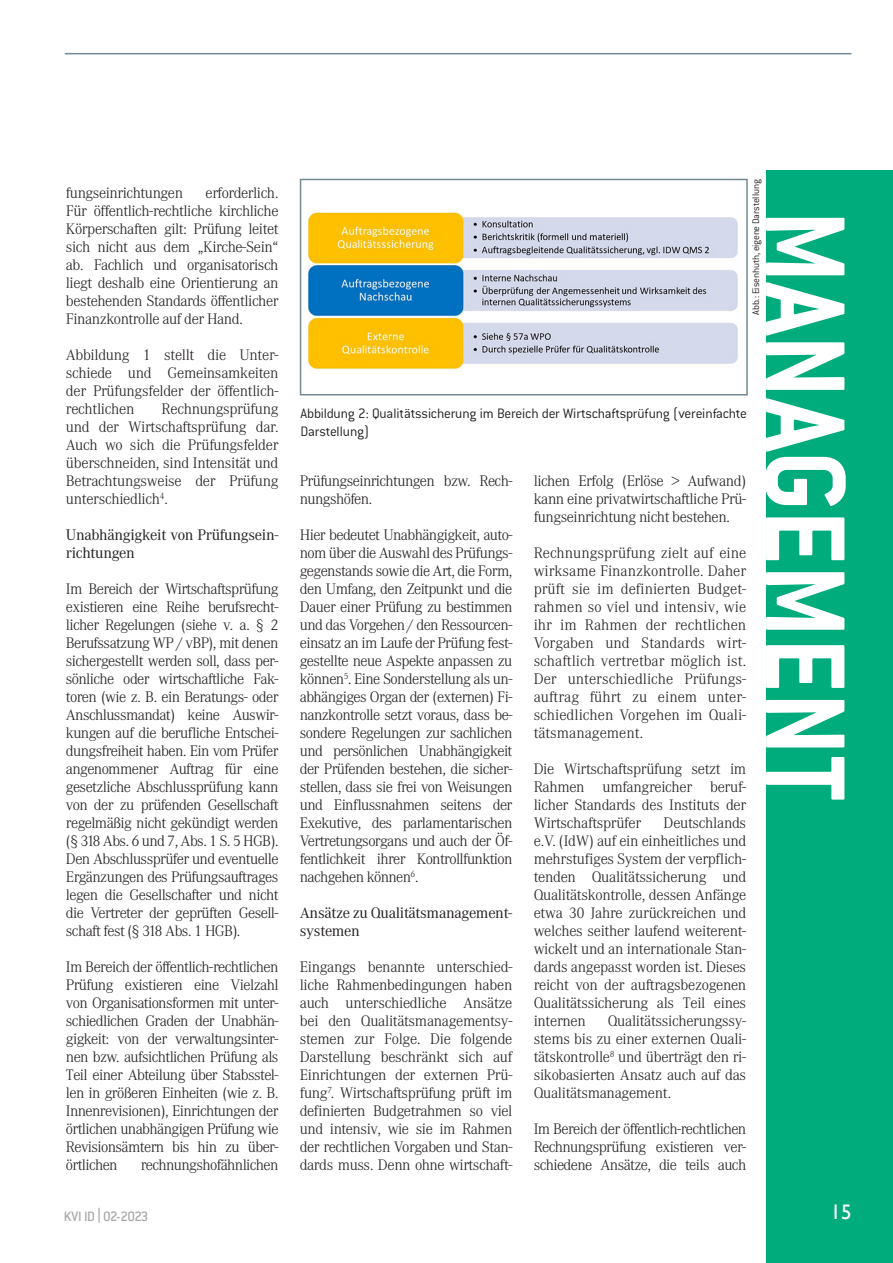
<style>
.page{position:relative;width:893px;height:1263px;background:#fff}
.page>*{position:absolute;margin:0;border:0;box-sizing:border-box;transform-origin:0 0}
.t1{font:700 124.5px "Conduit ITC";color:#fff;scale:.92 1}
.t2{font:21px "Gill Sans";color:#fff}
.t3{font:300 15px/18px "Corporate ABQ";letter-spacing:-.03em;color:#231f20;text-align:justify}
.t4{font:300 15px/18px "Conduit ITC";letter-spacing:-.015em;color:#231f20}
.t5{font:15px/18px "Corporate ABQ";letter-spacing:-.02em;color:#231f20}
.t6{font:500 15px "Conduit ITC";letter-spacing:-.04em;color:#a8a9ad}
.t7{font:300 10.5px "Conduit ITC";letter-spacing:-.015em;color:#231f20}
.s1{font-family:"Corporate ABQ"}
</style>
<div class="page">
<div style="left:766px;top:170px;width:127px;height:1093px;background:#00ac7c"></div>
<hr style="left:65px;top:53px;width:786px;height:1px;background:#738a95">
<img style="left:308px;top:211px;width:430px;height:160px">
<div style="left:300px;top:179px;width:448px;height:216px;border:2px solid #738a95"></div>
<p class="t3" style="left:66px;top:184px;width:119px">fungseinrichtungen</p>
<p class="t3" style="left:66px;top:184px;width:214px;text-indent:140px">erforderlich.<br>Für öffentlich-rechtliche kirchliche Körperschaften gilt: Prüfung leitet</p>
<p class="t3" style="left:66px;top:238px;width:214px">sich nicht aus dem „Kirche-Sein“ ab. Fachlich und organisatorisch liegt deshalb eine Orientierung an bestehenden Standards öffentlicher Finanzkontrolle auf der Hand.</p>
<p class="t3" style="left:66px;top:346px;width:214px">Abbildung 1 stellt die Unter&shy;schiede und Gemeinsamkeiten der Prüfungsfelder der öffentlich&shy;rechtlichen</p>
<p class="t3" style="left:66px;top:400px;width:214px;text-indent:96px">Rechnungsprüfung und der Wirtschaftsprüfung dar.<br>Auch wo sich die Prüfungsfelder überschneiden, sind Intensität und Betrachtungsweise der Prüfung unterschiedlich<sup>4</sup>.</p>
<p class="t5" style="left:66px;top:526px;width:214px">Unabhängigkeit von Prüfungsein&shy;richtungen</p>
<p class="t3" style="left:66px;top:580px;width:214px">Im Bereich der Wirtschaftsprüfung existieren eine Reihe berufsrecht&shy;licher Regelungen (siehe v. a. § 2<br>Berufssatzung WP / vBP), mit denen sichergestellt werden soll, dass per&shy;sönliche oder wirtschaftliche Fak&shy;toren (wie z. B. ein Beratungs- oder Anschlussmandat) keine Auswir&shy;kungen auf die berufliche Entschei&shy;dungsfreiheit haben. Ein vom Prüfer angenommener Auftrag für eine gesetzliche Abschlussprüfung kann von der zu prüfenden Gesellschaft regelmäßig nicht gekündigt werden (§ 318 Abs. 6 und 7, Abs. 1 S. 5 HGB).<br>Den Abschlussprüfer und eventuelle Ergänzungen des Prüfungsauftrages legen die Gesellschafter und nicht die Vertreter der geprüften Gesell&shy;schaft fest (§ 318 Abs. 1 HGB).</p>
<p class="t3" style="left:66px;top:958px;width:214px">Im Bereich der öffentlich-rechtlichen Prüfung existieren eine Vielzahl von Organisationsformen mit unter&shy;schiedlichen Graden der Unabhän&shy;gigkeit: von der verwaltungsinter&shy;nen bzw. aufsichtlichen Prüfung als Teil einer Abteilung über Stabsstel&shy;len in größeren Einheiten (wie z. B.<br>Innenrevisionen), Einrichtungen der örtlichen unabhängigen Prüfung wie Revisionsämtern bis hin zu über&shy;örtlichen</p>
<p class="t3" style="left:141px;top:1156px;width:139px">rechnungshofähnlichen</p>
<p class="t7" style="left:750px;top:315px;width:137px;rotate:-90deg">Abb.: Eisenhuth, eigene Darstellung</p>
<h1 class="t1" style="left:878px;top:210px;width:644px;rotate:90deg">MANAGEMENT</h1>
<p class="t4" style="left:301px;top:404px;width:448px">Abbildung 2: Qualitätssicherung im Bereich der Wirtschaftsprüfung (vereinfachte<br>Darstellung)</p>
<p class="t3" style="left:534px;top:472px;width:214px">lichen Erfolg (Erlöse &gt; Aufwand) kann eine privatwirtschaftliche Prü&shy;fungseinrichtung nicht bestehen.</p>
<p class="t3" style="left:534px;top:544px;width:214px">Rechnungsprüfung zielt auf eine wirksame Finanzkontrolle. Daher prüft sie im definierten Budget&shy;rahmen so viel und intensiv, wie ihr im Rahmen der rechtlichen Vorgaben und Standards wirt&shy;schaftlich vertretbar möglich ist.<br>Der unterschiedliche Prüfungs&shy;auftrag führt zu einem unter&shy;schiedlichen Vorgehen im Quali&shy;tätsmanagement.</p>
<p class="t3" style="left:534px;top:760px;width:214px">Die Wirtschaftsprüfung setzt im Rahmen umfangreicher beruf&shy;licher Standards des Instituts der Wirtschaftsprüfer</p>
<p class="t3" style="left:300px;top:472px;width:214px">Prüfungseinrichtungen bzw. Rech&shy;nungshöfen.</p>
<p class="t3" style="left:300px;top:526px;width:214px">Hier bedeutet Unabhängigkeit, auto&shy;nom über die Auswahl des Prüfungs&shy;gegenstands sowie die Art, die Form, den Umfang, den Zeitpunkt und die Dauer einer Prüfung zu bestimmen und das Vorgehen / den Ressourcen&shy;einsatz an im Laufe der Prüfung fest&shy;gestellte neue Aspekte anpassen zu können<sup>5</sup>. Eine Sonderstellung als un&shy;abhängiges Organ der (externen) Fi&shy;nanzkontrolle setzt voraus, dass be&shy;sondere Regelungen zur sachlichen und persönlichen Unabhängigkeit der Prüfenden bestehen, die sicher&shy;stellen, dass sie frei von Weisungen und Einflussnahmen seitens der Exekutive, des parlamentarischen Vertretungsorgans und auch der Öf&shy;fentlichkeit ihrer Kontrollfunktion nachgehen können<sup>6</sup>.</p>
<p class="t5" style="left:300px;top:904px;width:214px">Ansätze zu Qualitätsmanagement&shy;systemen</p>
<p class="t3" style="left:300px;top:958px;width:214px">Eingangs benannte unterschied&shy;liche Rahmenbedingungen haben auch unterschiedliche Ansätze bei den Qualitätsmanagementsy&shy;stemen zur Folge. Die folgende Darstellung beschränkt sich auf Einrichtungen der externen Prü&shy;fung<sup>7</sup>. Wirtschaftsprüfung prüft im definierten Budgetrahmen so viel und intensiv, wie sie im Rahmen der rechtlichen Vorgaben und Stan&shy;dards muss. Denn ohne wirtschaft-</p>
<p class="t3" style="left:534px;top:814px;width:214px;text-indent:130px">Deutschlands e.V. (IdW) auf ein einheitliches und mehrstufiges System der verpflich&shy;tenden Qualitätssicherung und Qualitätskontrolle, dessen Anfänge etwa 30 Jahre zurückreichen und welches seither laufend weiterent&shy;wickelt und an internationale Stan&shy;dards angepasst worden ist. Dieses reicht von der auftragsbezogenen Qualitätssicherung als Teil eines internen</p>
<p class="t3" style="left:534px;top:1012px;width:214px;text-indent:74px">Qualitätssicherungssy&shy;stems bis zu einer externen Quali&shy;tätskontrolle<sup>8</sup> und überträgt den ri&shy;sikobasierten Ansatz auch auf das Qualitätsmanagement.</p>
<p class="t3" style="left:534px;top:1120px;width:214px">Im Bereich der öffentlich-rechtlichen Rechnungsprüfung existieren ver&shy;schiedene Ansätze, die teils auch</p>
<p class="t6" style="left:64px;top:1207px;width:86px">KVI ID <span class="s1">|</span> 02-2023</p>
<h2 class="t2" style="left:830px;top:1200px;width:22px">15</h2>
</div>
